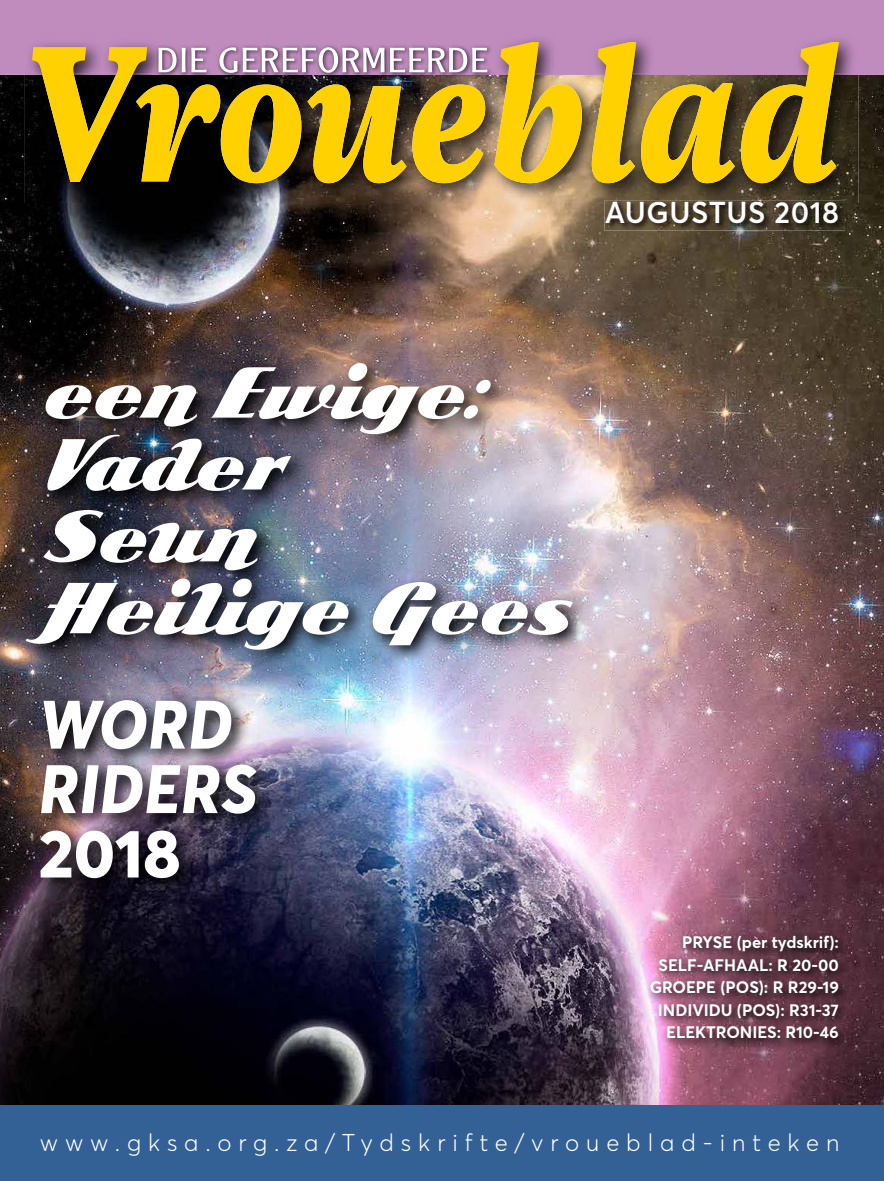
<style>
.page{position:relative;width:884px;height:1181px;background:#fff}
.page>*{position:absolute;margin:0;border:0;box-sizing:border-box;transform-origin:0 0}
.t1{font:70.35px/71.8px "ARB85 Poster Script JAN 39 Normal";color:#fff}
.t2{font:italic 800 67.35px/64.3px "Averta Std";color:#fff}
.t3{font:800 67.35px "Averta Std";color:#fff}
.t4{font:600 30px "Averta Std";letter-spacing:.02em;color:#fff}
.t5{font:300 24px "Averta Std";letter-spacing:.29em;color:#fff}
.t6{font:700 16.5px/22.5px "Averta Std";color:#fff;text-align:right}
.s1{color:#fefefe}
</style>
<div class="page">
<img style="left:0;top:75px;width:884px;height:1030px">
<div style="left:0;top:1105px;width:884px;height:75px;background:#346195"></div>
<img style="left:604px;top:203px;width:241px;height:27px">
<img style="left:605px;top:203px;width:232px;height:20px">
<img style="left:19px;top:355px;width:572px;height:543px">
<img style="left:644px;top:930px;width:206px;height:120px">
<div style="left:0;top:0;width:884px;height:75px;background:#c08cbe"></div>
<img style="left:25px;top:34px;width:833px;height:169px">
<svg style="left:32px;top:42px;width:807px;height:141px;background:#a88824"></svg>
<img style="left:155px;top:44px;width:338px;height:35px">
<svg style="left:158px;top:47px;width:329px;height:26px"></svg>
<h3 class="t4" style="left:605px;top:200px;width:235px"><span class="s1">AU</span>G<span class="s1">U</span>S<span class="s1">TU</span>S 2018</h3>
<h1 class="t1" style="left:39px;top:364px;width:531px">een Ewige:<br>Vader<br>Seun<br>Heilige Gees</h1>
<h2 class="t2" style="left:39px;top:696px;width:220px">WORD<br>RIDERS</h2>
<h2 class="t3" style="left:39px;top:810px;width:143px">2018</h2>
<p class="t6" style="left:649px;top:931px;width:191px">PRYSE (per tydskrif):<br>SELF-AFHAAL: R 20-00<br>GROEPE (POS): R R29-19<br>INDIVIDU (POS): R31-37<br>ELEKTRONIES: R10-46</p>
<h3 class="t5" style="left:40px;top:1132px;width:801px">www.gksa.org.za/Tydskrifte/vroueblad-inteken</h3>
</div>
